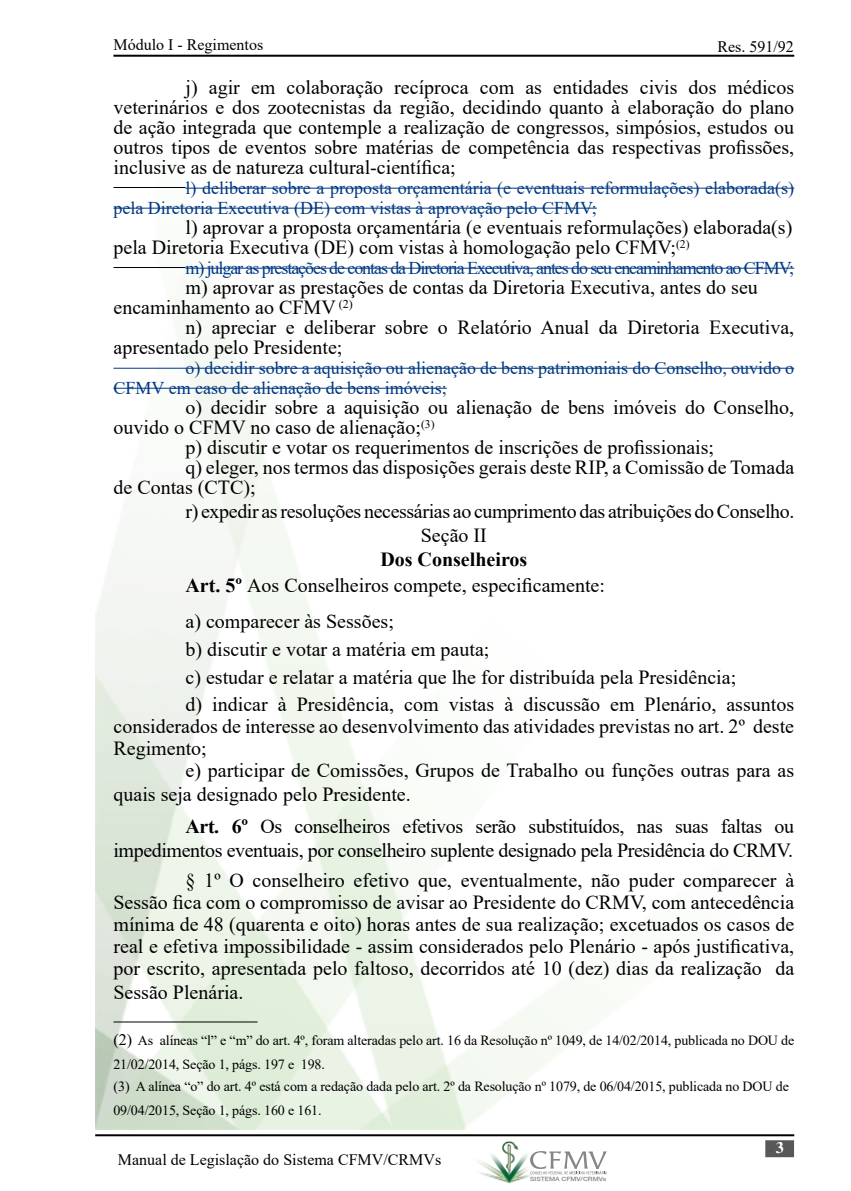
<style>
.page{position:relative;width:851px;height:1191px;background:#fff}
.page>*{position:absolute;margin:0;border:0;box-sizing:border-box;transform-origin:0 0}
.t1{font:20px/20px "Times New Roman";color:#000}
.t2{font:20px/24px "Times New Roman";letter-spacing:-.02em;color:#000}
.t3{font:18px/20px "Times New Roman";color:#003882}
.t4{font:18px "Times New Roman";letter-spacing:-.06em;color:#003882}
.t5{font:16px "Times New Roman";color:#000}
.t6{font:700 16px "Times";color:#fff}
.t7{font:14px/23.6px "Times New Roman";letter-spacing:-.01em;color:#000}
.t8{font:500 5.8px "Helvetica Neue";color:#868689;scale:1.16 1}
.s1{font-weight:700}
.s2{font-size:16px}
</style>
<div class="page">
<hr style="left:95px;top:1134px;width:699px;height:2px;background:#000">
<hr style="left:113px;top:55px;width:681px;height:2px;background:#000">
<div style="left:765px;top:1140px;width:28px;height:17px;background:#58585a;border:2px solid #58585a"></div>
<img style="left:95px;top:187px;width:700px;height:942px">
<img style="left:458px;top:1134px;width:166px;height:50px">
<svg style="left:530px;top:1151px;width:76px;height:23px"></svg>
<hr style="left:113px;top:187px;width:72px;height:1px;background:#000">
<hr style="left:185px;top:188px;width:609px;height:1px;background:#003882">
<hr style="left:113px;top:208px;width:483px;height:1px;background:#003882">
<hr style="left:113px;top:267px;width:72px;height:1px;background:#000">
<hr style="left:185px;top:268px;width:609px;height:1px;background:#003882">
<hr style="left:113px;top:368px;width:681px;height:1px;background:#003882">
<hr style="left:113px;top:388px;width:333px;height:1px;background:#003882">
<hr style="left:113px;top:1021px;width:144px;height:1px;background:#000">
<p class="t5" style="left:113px;top:34px;width:151px">Módulo I - Regimentos</p>
<p class="t5" style="left:717px;top:35px;width:78px">Res. 591/92</p>
<p class="t1" style="left:113px;top:77px;width:682px;text-align:justify;text-indent:72px">j) agir em colaboração recíproca com as entidades civis dos médicos veterinários e dos zootecnistas da região, decidindo quanto à elaboração do plano de ação integrada que contemple a realização de congressos, simpósios, estudos ou outros tipos de eventos sobre matérias de competência das respectivas profissões, inclusive as de natureza cultural-científica;</p>
<p class="t3" style="left:113px;top:177px;width:682px;text-indent:72px">l) deliberar sobre a proposta orçamentária (e eventuais reformulações) elaborada(s) pela Diretoria Executiva (DE) com vistas à aprovação pelo CFMV;</p>
<p class="t1" style="left:113px;top:217px;width:680px;text-indent:72px">l) aprovar a proposta orçamentária (e eventuais reformulações) elaborada(s) pela Diretoria Executiva (DE) com vistas à homologação pelo CFMV;<sup>(2)</sup></p>
<p class="t4" style="left:185px;top:255px;width:610px">m) julgar as prestações de contas da Diretoria Executiva, antes do seu encaminhamento ao CFMV;</p>
<p class="t1" style="left:113px;top:277px;width:646px;text-indent:72px">m) aprovar as prestações de contas da Diretoria Executiva, antes do seu encaminhamento ao CFMV <sup>(2)</sup></p>
<p class="t1" style="left:113px;top:317px;width:682px;text-indent:72px">n) apreciar e deliberar sobre o Relatório Anual da Diretoria Executiva, apresentado pelo Presidente;</p>
<p class="t3" style="left:113px;top:357px;width:682px;text-indent:72px">o) decidir sobre a aquisição ou alienação de bens patrimoniais do Conselho, ouvido o<br>CFMV em caso de alienação de bens imóveis;</p>
<p class="t1" style="left:185px;top:397px;width:610px">o) decidir sobre a aquisição ou alienação de bens imóveis do Conselho,</p>
<p class="t1" style="left:113px;top:417px;width:322px">ouvido o CFMV no caso de alienação;<sup>(3)</sup></p>
<p class="t1" style="left:185px;top:437px;width:530px">p) discutir e votar os requerimentos de inscrições de profissionais;</p>
<p class="t1" style="left:185px;top:457px;width:610px">q) eleger, nos termos das disposições gerais deste RIP, a Comissão de Tomada</p>
<p class="t1" style="left:113px;top:477px;width:144px">de Contas (CTC);</p>
<p class="t2" style="left:421px;top:499px;width:375px;text-indent:-235px">r) expedir as resoluções necessárias ao cumprimento das atribuições do Conselho.<br>Seção II</p>
<p class="t1" style="left:185px;top:546px;width:421px;line-height:26px;text-indent:195px"><span class="s1">Dos Conselheiros<br>Art. 5º</span> Aos Conselheiros compete, especificamente:</p>
<p class="t1" style="left:185px;top:607px;width:610px;line-height:27.6px">a) comparecer às Sessões;<br>b) discutir e votar a matéria em pauta;<br>c) estudar e relatar a matéria que lhe for distribuída pela Presidência;<br>d) indicar à Presidência, com vistas à discussão em Plenário, assuntos</p>
<p class="t1" style="left:113px;top:715px;width:682px;line-height:22px">considerados de interesse ao desenvolvimento das atividades previstas no art. 2º deste<br>Regimento;</p>
<p class="t1" style="left:113px;top:757px;width:682px;line-height:24px;text-indent:72px">e) participar de Comissões, Grupos de Trabalho ou funções outras para as quais seja designado pelo Presidente.</p>
<p class="t2" style="left:113px;top:813px;width:682px;text-align:right"><span class="s1">Art. 6º</span> Os conselheiros efetivos serão substituídos, nas suas faltas ou impedimentos eventuais, por conselheiro suplente designado pela Presidência do CRMV.</p>
<p class="t1" style="left:113px;top:868px;width:682px;line-height:22px;text-align:justify;text-indent:72px">§ 1º O conselheiro efetivo que, eventualmente, não puder comparecer à Sessão fica com o compromisso de avisar ao Presidente do CRMV, com antecedência mínima de 48 (quarenta e oito) horas antes de sua realização; excetuados os casos de real e efetiva impossibilidade - assim considerados pelo Plenário - após justificativa, por escrito, apresentada pelo faltoso, decorridos até 10 (dez) dias da realização da</p>
<p class="t1" style="left:113px;top:981px;width:131px">Sessão Plenária.</p>
<p class="t7" style="left:113px;top:1027px;width:682px"><span class="s2">(2)</span> As alíneas “l” e “m” do art. 4º, foram alteradas pelo art. 16 da Resolução nº 1049, de 14/02/2014, publicada no DOU de 21/02/2014, Seção 1, págs. 197 e 198.<br>(3) A alínea “o” do art. 4º está com a redação dada pelo art. 2º da Resolução nº 1079, de 06/04/2015, publicada no DOU de 09/04/2015, Seção 1, págs. 160 e 161.</p>
<p class="t5" style="left:118px;top:1148px;width:325px">Manual de Legislação do Sistema CFMV/CRMVs</p>
<p class="t8" style="left:530px;top:1175px;width:67px">SISTEMA CFMV/CRMVs</p>
<p class="t6" style="left:775px;top:1138px;width:9px">3</p>
</div>
